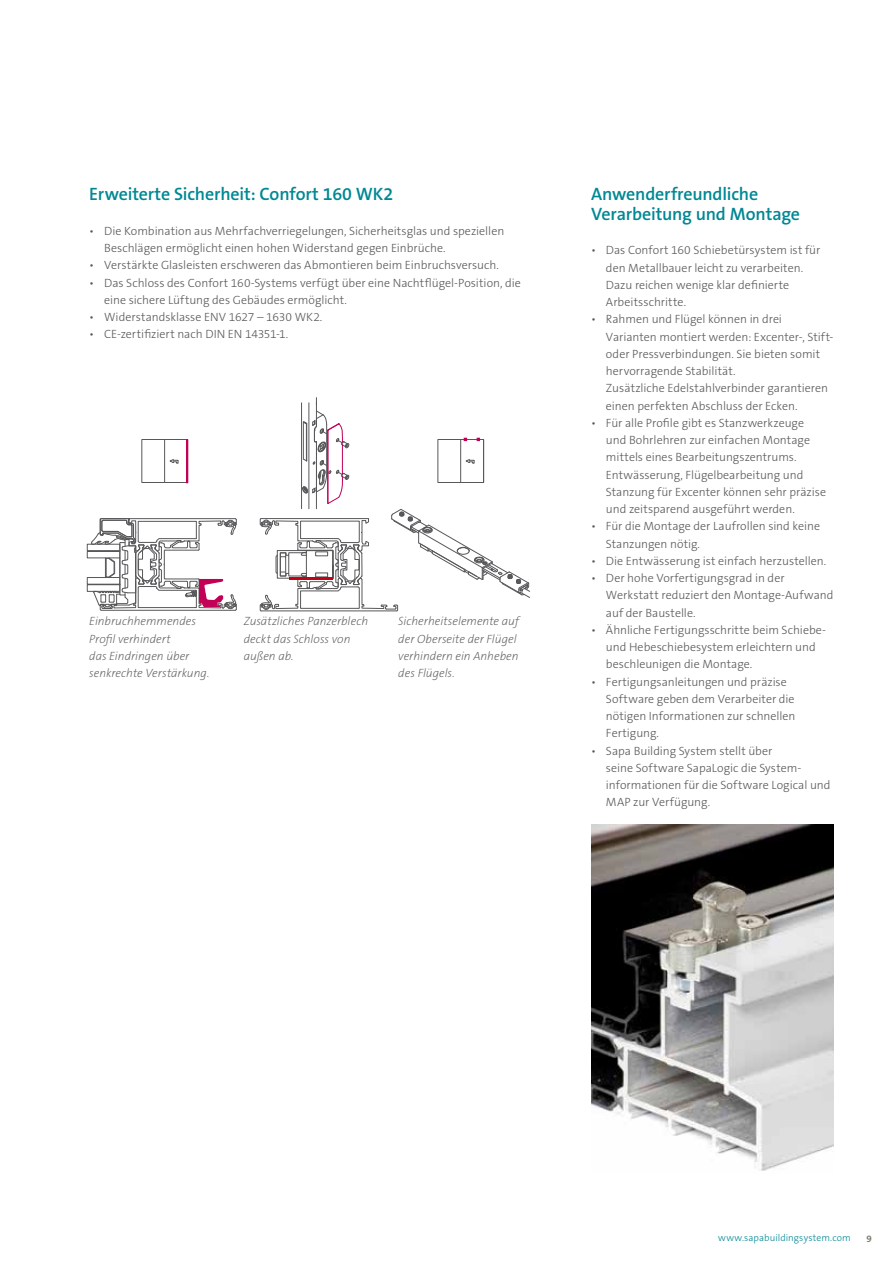
<style>
.page{position:relative;width:893px;height:1263px;background:#fff}
.page>*{position:absolute;margin:0;border:0;box-sizing:border-box;transform-origin:0 0}
.t1{font:600 18px/19.5px "The Sans B W6";letter-spacing:-.01em;color:#008894}
.t2{font:300 12px/17.2px "The Sans B W3";color:#58585a}
.t3{font:italic 200 12px/17.2px "The Sans B W2";letter-spacing:-.005em;color:#58585a}
.t4{font:300 9.75px "The Sans B W3";letter-spacing:.01em;color:#008894}
.t5{font:700 9.75px "The Sans B W7";color:#7e7b72}
</style>
<div class="page">
<div style="left:142px;top:439px;width:46px;height:44px;border:1px solid #58585a"></div>
<svg style="left:169px;top:459px;width:10px;height:5px"></svg>
<hr style="left:164px;top:439px;width:1px;height:43px;background:#58585a">
<svg style="left:87px;top:518px;width:150px;height:93px"></svg>
<div style="left:186px;top:439px;width:2px;height:44px;border:2px solid #c20056"></div>
<hr style="left:261px;top:611px;width:136px;height:1px;background:#58585a">
<svg style="left:260px;top:398px;width:270px;height:213px"></svg>
<hr style="left:290px;top:577px;width:43px;height:3px;background:#c00418">
<img style="left:591px;top:825px;width:242px;height:346px">
<h1 class="t1" style="left:89px;top:185px;width:306px">Erweiterte Sicherheit: Confort 160 WK2</h1>
<p class="t2" style="left:104px;top:222px;width:402px;text-indent:-15px">• Die Kombination aus Mehrfachverriegelungen, Sicherheitsglas und speziellen<br>Beschlägen ermöglicht einen hohen Widerstand gegen Einbrüche.</p>
<p class="t2" style="left:89px;top:257px;width:411px">• Verstärkte Glasleisten erschweren das Abmontieren beim Einbruchsversuch.</p>
<p class="t2" style="left:104px;top:274px;width:418px;text-indent:-15px">• Das Schloss des Confort 160-Systems verfügt über eine Nachtflügel-Position, die eine sichere Lüftung des Gebäudes ermöglicht.</p>
<p class="t2" style="left:89px;top:309px;width:235px">• Widerstandsklasse ENV 1627 – 1630 WK2.</p>
<p class="t2" style="left:89px;top:326px;width:201px">• CE-zertifiziert nach DIN EN 14351-1.</p>
<p class="t3" style="left:89px;top:613px;width:122px">Einbruchhemmendes<br>Profil verhindert<br>das Eindringen über senkrechte Verstärkung.</p>
<p class="t3" style="left:244px;top:613px;width:126px">Zusätzliches Panzerblech deckt das Schloss von außen ab.</p>
<p class="t3" style="left:398px;top:613px;width:122px">Sicherheitselemente auf der Oberseite der Flügel verhindern ein Anheben des Flügels.</p>
<h1 class="t1" style="left:591px;top:185px;width:211px">Anwenderfreundliche<br>Verarbeitung und Montage</h1>
<p class="t2" style="left:606px;top:242px;width:216px;text-indent:-15px">• Das Confort 160 Schiebetürsystem ist für den Metallbauer leicht zu verarbeiten.<br>Dazu reichen wenige klar definierte Arbeitsschritte.</p>
<p class="t2" style="left:606px;top:311px;width:229px;text-indent:-15px">• Rahmen und Flügel können in drei Varianten montiert werden: Excenter-, Stift&shy;oder Pressverbindungen. Sie bieten somit hervorragende Stabilität.<br>Zusätzliche Edelstahlverbinder garantieren einen perfekten Abschluss der Ecken.</p>
<p class="t2" style="left:606px;top:414px;width:222px;text-indent:-15px">• Für alle Profile gibt es Stanzwerkzeuge und Bohrlehren zur einfachen Montage mittels eines Bearbeitungszentrums.<br>Entwässerung, Flügelbearbeitung und Stanzung für Excenter können sehr präzise und zeitsparend ausgeführt werden.</p>
<p class="t2" style="left:606px;top:518px;width:216px;text-indent:-15px">• Für die Montage der Laufrollen sind keine<br>Stanzungen nötig.</p>
<p class="t2" style="left:591px;top:552px;width:237px">• Die Entwässerung ist einfach herzustellen.</p>
<p class="t2" style="left:606px;top:569px;width:229px;text-indent:-15px">• Der hohe Vorfertigungsgrad in der<br>Werkstatt reduziert den Montage-Aufwand auf der Baustelle.</p>
<p class="t2" style="left:606px;top:621px;width:222px;text-indent:-15px">• Ähnliche Fertigungsschritte beim Schiebe&shy;und Hebeschiebesystem erleichtern und beschleunigen die Montage.</p>
<p class="t2" style="left:606px;top:673px;width:191px;text-indent:-15px">• Fertigungsanleitungen und präzise<br>Software geben dem Verarbeiter die nötigen Informationen zur schnellen<br>Fertigung.</p>
<p class="t2" style="left:606px;top:742px;width:226px;text-indent:-15px">• Sapa Building System stellt über<br>seine Software SapaLogic die System&shy;informationen für die Software Logical und MAP zur Verfügung.</p>
<p class="t4" style="left:718px;top:1232px;width:134px">www.sapabuildingsystem.com</p>
<p class="t5" style="left:866px;top:1232px;width:7px">9</p>
</div>
